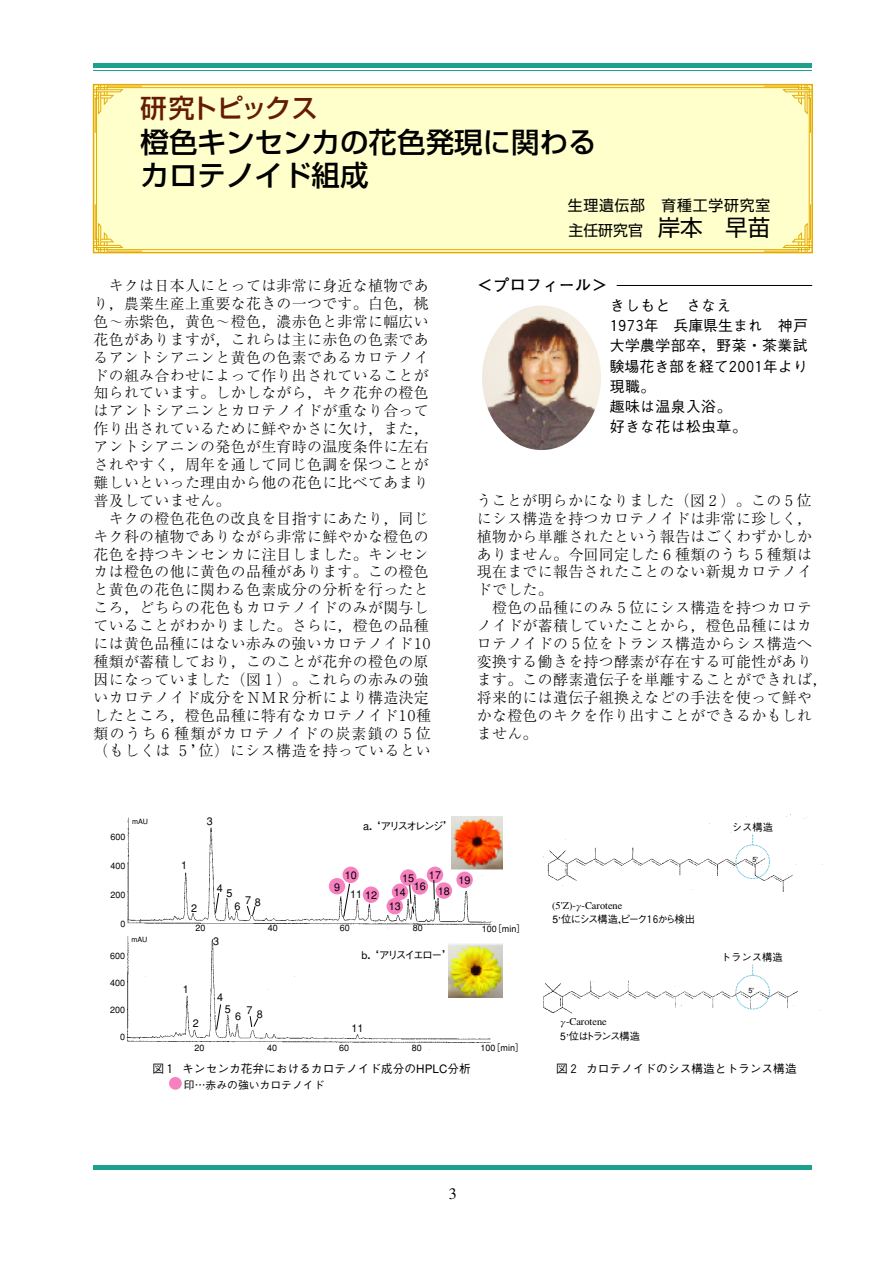
<style>
.page{position:relative;width:893px;height:1263px;background:#fff}
.page>*{position:absolute;margin:0;border:0;box-sizing:border-box;transform-origin:0 0}
.t1{font:500 28.5px/33px "Shin Go";color:#000}
.t2{font:500 26.25px "Shin Go";letter-spacing:-.04em;color:#661c04}
.t3{font:700 15.9px "Futo Go B101";letter-spacing:.025em;color:#000}
.t4{font:300 15.9px "Ryumin";color:#000}
.t5{font:300 14.85px/17.9px "Ryumin";letter-spacing:.025em;color:#000;text-align:justify}
.t6{font:500 14.85px/20.2px "Gothic BBB";letter-spacing:.025em;color:#000}
.t7{font:14.85px/25.5px "Shin Go";letter-spacing:.05em;color:#000}
.t8{font:500 11.7px "Gothic BBB";color:#000}
.t9{font:500 10.8px/19.8px "Gothic BBB";color:#000}
.t10{font:500 10.8px "Gothic BBB";letter-spacing:-.185em;color:#000}
.t11{font:500 10.8px "Gothic BBB";letter-spacing:-.19em;color:#000}
.t12{font:300 10.35px "Ryumin";color:#000}
.t13{font:500 10.35px "Gothic BBB";letter-spacing:-.155em;color:#000}
.t14{font:500 10.35px "Gothic BBB";letter-spacing:-.09em;color:#000}
.t15{font:500 10.35px "Gothic BBB";letter-spacing:-.145em;color:#000}
.t16{font:500 9px "Gothic BBB";color:#000}
.t17{font:500 7.2px "Gothic BBB";color:#000}
.s1{font-size:22.5px}
</style>
<div class="page">
<img style="left:543px;top:814px;width:278px;height:200px">
<img style="left:126px;top:816px;width:377px;height:234px">
<div style="left:93px;top:84px;width:720px;height:169px;background:#ffc;border:2px solid #e6ab02"></div>
<svg style="left:93px;top:85px;width:49px;height:48px"></svg>
<svg style="left:763px;top:85px;width:49px;height:48px"></svg>
<svg style="left:93px;top:204px;width:49px;height:48px"></svg>
<svg style="left:763px;top:204px;width:49px;height:48px"></svg>
<div style="left:96px;top:87px;width:713px;height:163px;border:1px solid #e6ab02"></div>
<hr style="left:94px;top:64px;width:718px;height:4px;background:#1ba18e">
<hr style="left:94px;top:70px;width:718px;height:1px;background:#1ba18e">
<hr style="left:94px;top:1165px;width:718px;height:4px;background:#1ba18e">
<hr style="left:617px;top:285px;width:195px;height:1px;background:#000">
<img style="left:482px;top:305px;width:119px;height:145px;border-radius:50%">
<div style="left:329px;top:878px;width:16px;height:16px;background:#f781bf;border-radius:50%"></div>
<div style="left:342px;top:867px;width:17px;height:16px;background:#f781bf;border-radius:50%"></div>
<div style="left:363px;top:886px;width:16px;height:17px;background:#f781bf;border-radius:50%"></div>
<div style="left:387px;top:898px;width:16px;height:16px;background:#f781bf;border-radius:50%"></div>
<div style="left:392px;top:883px;width:16px;height:17px;background:#f781bf;border-radius:50%"></div>
<div style="left:400px;top:869px;width:16px;height:17px;background:#f781bf;border-radius:50%"></div>
<div style="left:412px;top:878px;width:16px;height:17px;background:#f781bf;border-radius:50%"></div>
<div style="left:427px;top:866px;width:16px;height:17px;background:#f781bf;border-radius:50%"></div>
<div style="left:436px;top:882px;width:16px;height:17px;background:#f781bf;border-radius:50%"></div>
<div style="left:456px;top:871px;width:17px;height:17px;background:#f781bf;border-radius:50%"></div>
<svg style="left:216px;top:1004px;width:5px;height:26px"></svg>
<svg style="left:250px;top:1016px;width:8px;height:11px"></svg>
<div style="left:169px;top:1077px;width:13px;height:13px;background:#f781bf;border-radius:50%"></div>
<img style="left:452px;top:816px;width:50px;height:54px">
<img style="left:448px;top:942px;width:54px;height:56px">
<svg style="left:215px;top:892px;width:4px;height:22px"></svg>
<svg style="left:247px;top:905px;width:9px;height:10px"></svg>
<svg style="left:409px;top:884px;width:2px;height:20px"></svg>
<svg style="left:343px;top:883px;width:7px;height:34px"></svg>
<svg style="left:433px;top:880px;width:2px;height:20px"></svg>
<div style="left:735px;top:844px;width:35px;height:35px;border:1px dashed #35aacd;border-radius:50%"></div>
<div style="left:735px;top:975px;width:35px;height:34px;border:1px dashed #35aacd;border-radius:50%"></div>
<h2 class="t2" style="left:141px;top:91px;width:179px">研究トピックス</h2>
<h1 class="t1" style="left:141px;top:124px;width:457px">橙色キンセンカの花色発現に関わるカロテノイド組成</h1>
<p class="t5" style="left:94px;top:278px;width:337px;text-indent:15px">キクは日本人にとっては非常に身近な植物であり，農業生産上重要な花きの一つです。白色，桃色～赤紫色，黄色～橙色，濃赤色と非常に幅広い花色がありますが，これらは主に赤色の色素であるアントシアニンと黄色の色素であるカロテノイドの組み合わせによって作り出されていることが知られています。しかしながら，キク花弁の橙色はアントシアニンとカロテノイドが重なり合って作り出されているために鮮やかさに欠け，また，アントシアニンの発色が生育時の温度条件に左右されやすく，周年を通して同じ色調を保つことが難しいといった理由から他の花色に比べてあまり普及していません。</p>
<p class="t5" style="left:94px;top:511px;width:342px;text-align:left;text-indent:15px">キクの橙色花色の改良を目指すにあたり，同じキク科の植物でありながら非常に鮮やかな橙色の花色を持つキンセンカに注目しました。キンセンカは橙色の他に黄色の品種があります。この橙色と黄色の花色に関わる色素成分の分析を行ったところ，どちらの花色もカロテノイドのみが関与していることがわかりました。さらに，橙色の品種には黄色品種にはない赤みの強いカロテノイド１０種類が蓄積しており，このことが花弁の橙色の原因になっていました（図１）。これらの赤みの強いカロテノイド成分をＮＭＲ分析により構造決定したところ，橙色品種に特有なカロテノイド１０種類のうち６種類がカロテノイドの炭素鎖の５位（もしくは５’位）にシス構造を持っているとい</p>
<p class="t7" style="left:568px;top:192px;width:204px">生理遺伝部 育種工学研究室主任研究官 <span class="s1">岸本 早苗</span></p>
<p class="t3" style="left:477px;top:276px;width:132px">＜プロフィール＞</p>
<p class="t6" style="left:607px;top:296px;width:203px">きしもと さなえ<br>１９７３年 兵庫県生まれ 神戸大学農学部卒，野菜・茶業試験場花き部を経て２００１年より現職。<br>趣味は温泉入浴。<br>好きな花は松虫草。</p>
<p class="t5" style="left:477px;top:493px;width:337px">うことが明らかになりました（図２）。この５位にシス構造を持つカロテノイドは非常に珍しく，植物から単離されたという報告はごくわずかしかありません。今回同定した６種類のうち５種類は現在までに報告されたことのない新規カロテノイドでした。</p>
<p class="t5" style="left:477px;top:600px;width:352px;text-align:left;text-indent:15px">橙色の品種にのみ５位にシス構造を持つカロテノイドが蓄積していたことから，橙色品種にはカロテノイドの５位をトランス構造からシス構造へ変換する働きを持つ酵素が存在する可能性があります。この酵素遺伝子を単離することができれば，将来的には遺伝子組換えなどの手法を使って鮮やかな橙色のキクを作り出すことができるかもしれません。</p>
<p class="t17" style="left:132px;top:817px;width:17px">mAU</p>
<p class="t16" style="left:110px;top:831px;width:17px">600</p>
<p class="t16" style="left:110px;top:860px;width:17px">400</p>
<p class="t16" style="left:110px;top:889px;width:17px">200</p>
<p class="t16" style="left:120px;top:918px;width:7px">0</p>
<p class="t17" style="left:131px;top:935px;width:17px">mAU</p>
<p class="t16" style="left:110px;top:950px;width:17px">600</p>
<p class="t16" style="left:110px;top:977px;width:17px">400</p>
<p class="t16" style="left:110px;top:1004px;width:17px">200</p>
<p class="t16" style="left:120px;top:1031px;width:7px">0</p>
<p class="t9" style="left:207px;top:812px;width:8px">3</p>
<p class="t9" style="left:181px;top:856px;width:8px">1</p>
<p class="t9" style="left:191px;top:898px;width:8px">2</p>
<p class="t9" style="left:217px;top:881px;width:17px">4 5</p>
<p class="t9" style="left:234px;top:896px;width:8px">6</p>
<p class="t9" style="left:245px;top:892px;width:17px">7 8</p>
<p class="t10" style="left:363px;top:820px;width:93px">a．‘ アリスオレンジ’</p>
<p class="t9" style="left:334px;top:877px;width:8px">9</p>
<p class="t9" style="left:350px;top:865px;width:28px;text-indent:-6px">10<br>11 12</p>
<p class="t9" style="left:414px;top:873px;width:14px;line-height:8.9px;text-indent:-12px">15<br>16</p>
<p class="t9" style="left:438px;top:867px;width:14px;line-height:15.8px;text-indent:-9px">17<br>18</p>
<p class="t9" style="left:459px;top:870px;width:14px">19</p>
<p class="t9" style="left:394px;top:882px;width:14px">14</p>
<p class="t9" style="left:389px;top:896px;width:14px">13</p>
<p class="t16" style="left:196px;top:923px;width:12px">20</p>
<p class="t16" style="left:268px;top:923px;width:12px">40</p>
<p class="t16" style="left:340px;top:923px;width:12px">60</p>
<p class="t16" style="left:413px;top:923px;width:12px">80</p>
<p class="t16" style="left:482px;top:923px;width:45px">100［min］</p>
<p class="t9" style="left:213px;top:931px;width:8px">3</p>
<p class="t9" style="left:183px;top:980px;width:8px">1</p>
<p class="t9" style="left:193px;top:1013px;width:8px">2</p>
<p class="t9" style="left:217px;top:987px;width:8px">4</p>
<p class="t9" style="left:225px;top:1000px;width:8px">5</p>
<p class="t9" style="left:235px;top:1006px;width:8px">6</p>
<p class="t9" style="left:247px;top:1002px;width:18px">7 8</p>
<p class="t11" style="left:359px;top:949px;width:95px">ｂ．‘アリスイエロー’</p>
<p class="t9" style="left:351px;top:1018px;width:14px">11</p>
<p class="t16" style="left:195px;top:1043px;width:12px">20</p>
<p class="t16" style="left:267px;top:1043px;width:12px">40</p>
<p class="t16" style="left:339px;top:1043px;width:12px">60</p>
<p class="t16" style="left:480px;top:1043px;width:45px">100［min］</p>
<p class="t8" style="left:152px;top:1061px;width:320px">図１キンセンカ花弁におけるカロテノイド成分のHPLC分析</p>
<p class="t16" style="left:412px;top:1043px;width:12px">80</p>
<p class="t9" style="left:184px;top:1075px;width:142px">印…赤みの強いカロテノイド</p>
<p class="t14" style="left:732px;top:822px;width:43px">シス構造</p>
<p class="t12" style="left:552px;top:899px;width:72px">(5'Z)-γ-Carotene</p>
<p class="t13" style="left:552px;top:913px;width:144px">5 位にシス構造，ピーク１６から検出</p>
<p class="t14" style="left:558px;top:908px;width:4px">,</p>
<p class="t12" style="left:558px;top:1016px;width:50px">γ-Carotene</p>
<p class="t15" style="left:560px;top:1030px;width:81px">5 位はトランス構造</p>
<p class="t14" style="left:566px;top:1025px;width:4px">,</p>
<p class="t17" style="left:752px;top:855px;width:7px">5'</p>
<p class="t14" style="left:721px;top:951px;width:64px">トランス構造</p>
<p class="t17" style="left:748px;top:986px;width:7px">5'</p>
<p class="t8" style="left:556px;top:1061px;width:242px">図２カロテノイドのシス構造とトランス構造</p>
<p class="t4" style="left:449px;top:1185px;width:9px">3</p>
</div>
